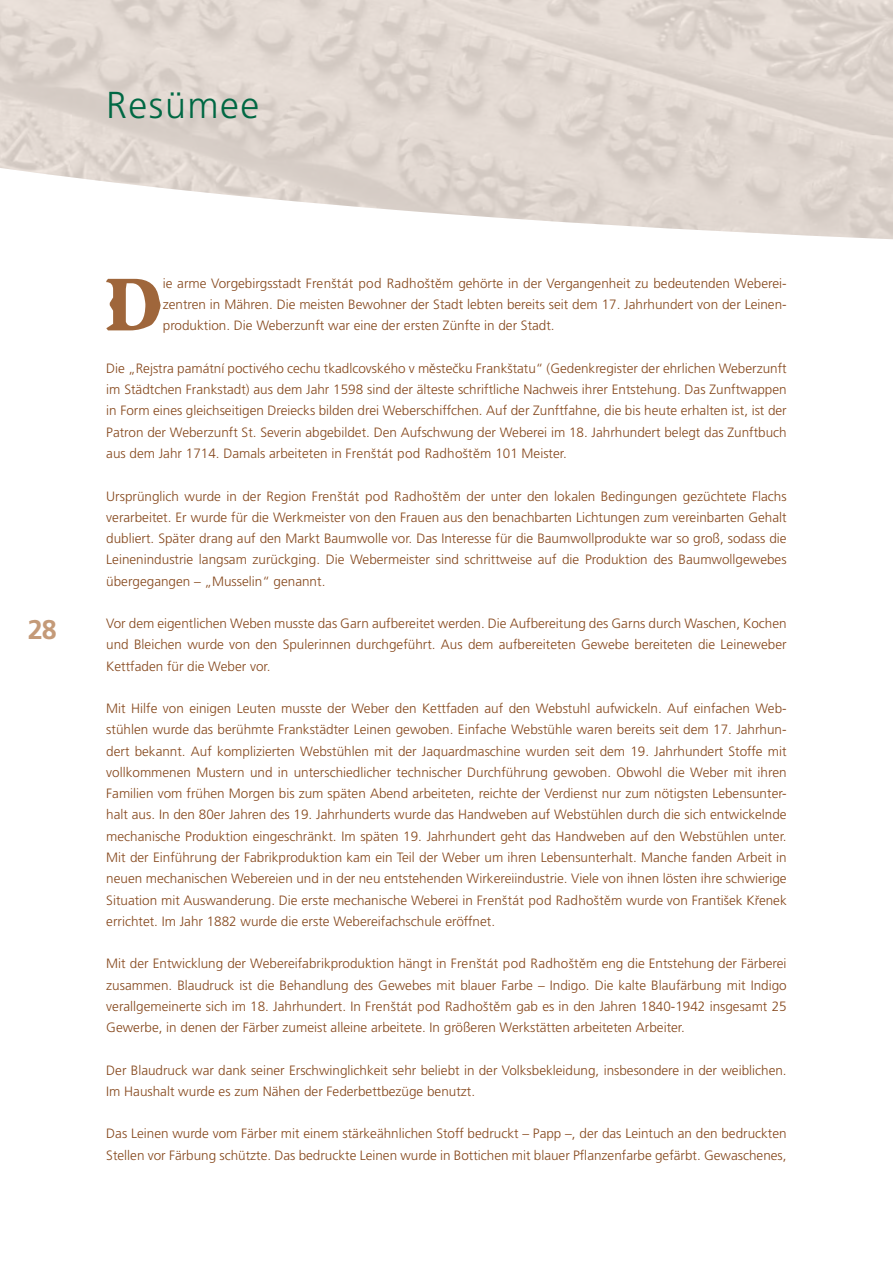
<style>
.page{position:relative;width:893px;height:1263px;background:#fff}
.page>*{position:absolute;margin:0;border:0;box-sizing:border-box;transform-origin:0 0}
.t1{font:75.45px "Kratos Truetype";color:#9f663b}
.t2{font:300 37.5px "Frutiger CE";letter-spacing:.04em;color:#006843}
.t3{font:700 27px "Frutiger CE";color:#c49a78}
.t4{font:300 13.5px/21.3px "Frutiger CE";color:#86481d;text-align:justify}
</style>
<div class="page">
<svg style="left:892px;top:0;width:1px;height:240px"></svg>
<h2 class="t2" style="left:106px;top:83px;width:154px">Resümee</h2>
<h3 class="t3" style="left:28px;top:613px;width:15px">28</h3>
<h1 class="t1" style="left:106px;top:262px;width:58px">D</h1>
<p class="t4" style="left:163px;top:274px;width:625px">ie arme Vorgebirgsstadt Frenštát pod Radhoštěm gehörte in der Vergangenheit zu bedeutenden Weberei&shy;zentren in Mähren. Die meisten Bewohner der Stadt lebten bereits seit dem 17. Jahrhundert von der Leinen&shy;produktion. Die Weberzunft war eine der ersten Zünfte in der Stadt.</p>
<p class="t4" style="left:106px;top:359px;width:682px">Die „Rejstra památní poctivého cechu tkadlcovského v městečku Frankštatu“ (Gedenkregister der ehrlichen Weberzunft im Städtchen Frankstadt) aus dem Jahr 1598 sind der älteste schriftliche Nachweis ihrer Entstehung. Das Zunftwappen in Form eines gleichseitigen Dreiecks bilden drei Weberschiffchen. Auf der Zunftfahne, die bis heute erhalten ist, ist der Patron der Weberzunft St. Severin abgebildet. Den Aufschwung der Weberei im 18. Jahrhundert belegt das Zunftbuch aus dem Jahr 1714. Damals arbeiteten in Frenštát pod Radhoštěm 101 Meister.</p>
<p class="t4" style="left:106px;top:486px;width:682px">Ursprünglich wurde in der Region Frenštát pod Radhoštěm der unter den lokalen Bedingungen gezüchtete Flachs verarbeitet. Er wurde für die Werkmeister von den Frauen aus den benachbarten Lichtungen zum vereinbarten Gehalt dubliert. Später drang auf den Markt Baumwolle vor. Das Interesse für die Baumwollprodukte war so groß, sodass die Leinenindustrie langsam zurückging. Die Webermeister sind schrittweise auf die Produktion des Baumwollgewebes übergegangen – „Musselin“ genannt.</p>
<p class="t4" style="left:106px;top:614px;width:682px">Vor dem eigentlichen Weben musste das Garn aufbereitet werden. Die Aufbereitung des Garns durch Waschen, Kochen und Bleichen wurde von den Spulerinnen durchgeführt. Aus dem aufbereiteten Gewebe bereiteten die Leineweber Kettfaden für die Weber vor.</p>
<p class="t4" style="left:106px;top:699px;width:682px">Mit Hilfe von einigen Leuten musste der Weber den Kettfaden auf den Webstuhl aufwickeln. Auf einfachen Web&shy;stühlen wurde das berühmte Frankstädter Leinen gewoben. Einfache Webstühle waren bereits seit dem 17. Jahrhun&shy;dert bekannt. Auf komplizierten Webstühlen mit der Jaquardmaschine wurden seit dem 19. Jahrhundert Stoffe mit vollkommenen Mustern und in unterschiedlicher technischer Durchführung gewoben. Obwohl die Weber mit ihren Familien vom frühen Morgen bis zum späten Abend arbeiteten, reichte der Verdienst nur zum nötigsten Lebensunter&shy;halt aus. In den 80er Jahren des 19. Jahrhunderts wurde das Handweben auf Webstühlen durch die sich entwickelnde mechanische Produktion eingeschränkt. Im späten 19. Jahrhundert geht das Handweben auf den Webstühlen unter.<br>Mit der Einführung der Fabrikproduktion kam ein Teil der Weber um ihren Lebensunterhalt. Manche fanden Arbeit in neuen mechanischen Webereien und in der neu entstehenden Wirkereiindustrie. Viele von ihnen lösten ihre schwierige Situation mit Auswanderung. Die erste mechanische Weberei in Frenštát pod Radhoštěm wurde von František Křenek errichtet. Im Jahr 1882 wurde die erste Webereifachschule eröffnet.</p>
<p class="t4" style="left:106px;top:954px;width:682px">Mit der Entwicklung der Webereifabrikproduktion hängt in Frenštát pod Radhoštěm eng die Entstehung der Färberei zusammen. Blaudruck ist die Behandlung des Gewebes mit blauer Farbe – Indigo. Die kalte Blaufärbung mit Indigo verallgemeinerte sich im 18. Jahrhundert. In Frenštát pod Radhoštěm gab es in den Jahren 1840-1942 insgesamt 25<br>Gewerbe, in denen der Färber zumeist alleine arbeitete. In größeren Werkstätten arbeiteten Arbeiter.</p>
<p class="t4" style="left:106px;top:1060px;width:682px">Der Blaudruck war dank seiner Erschwinglichkeit sehr beliebt in der Volksbekleidung, insbesondere in der weiblichen.<br>Im Haushalt wurde es zum Nähen der Federbettbezüge benutzt.</p>
<p class="t4" style="left:106px;top:1124px;width:682px">Das Leinen wurde vom Färber mit einem stärkeähnlichen Stoff bedruckt – Papp –, der das Leintuch an den bedruckten<br>Stellen vor Färbung schützte. Das bedruckte Leinen wurde in Bottichen mit blauer Pflanzenfarbe gefärbt. Gewaschenes,</p>
</div>
